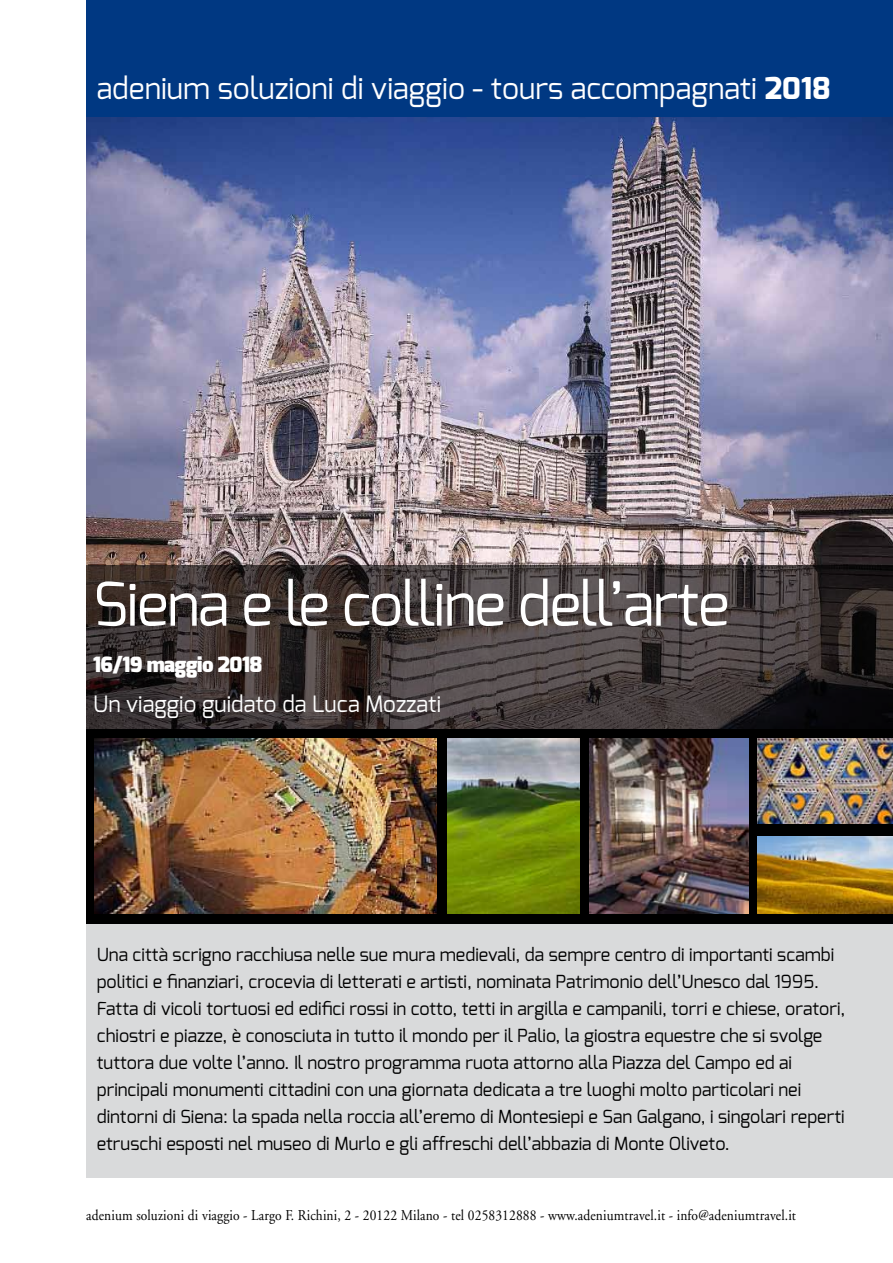
<style>
.page{position:relative;width:893px;height:1263px;background:#fff}
.page>*{position:absolute;margin:0;border:0;box-sizing:border-box;transform-origin:0 0}
.t1{font:60px "Exo";letter-spacing:-.025em;color:#fff}
.t2{font:30px "Exo";color:#fff}
.t3{font:22.5px "Exo";color:#fff}
.t4{font:900 21px "Exo";letter-spacing:-.025em;color:#fff}
.t5{font:18px/27px "Exo";color:#000}
.t6{font:15px "Adobe Garamond";letter-spacing:.01em;color:#000;scale:.9 1}
.s1{font-weight:800}
</style>
<div class="page">
<div style="left:86px;top:870px;width:807px;height:308px;background:#d9dadb"></div>
<img style="left:86px;top:117px;width:807px;height:449px">
<div style="left:86px;top:729px;width:807px;height:194px;background:#000"></div>
<img style="left:95px;top:738px;width:342px;height:176px">
<img style="left:447px;top:738px;width:133px;height:176px">
<img style="left:589px;top:738px;width:159px;height:176px">
<img style="left:758px;top:738px;width:135px;height:86px">
<img style="left:758px;top:836px;width:135px;height:78px">
<svg style="left:86px;top:566px;width:807px;height:163px;background:#3d3535"></svg>
<div style="left:86px;top:0;width:807px;height:117px;background:#003882"></div>
<h2 class="t2" style="left:97px;top:69px;width:736px">adenium soluzioni di viaggio - tours accompagnati <span class="s1">2018</span></h2>
<h1 class="t1" style="left:93px;top:566px;width:638px">Siena e le colline dell’arte</h1>
<p class="t4" style="left:93px;top:651px;width:171px">16/19 maggio 2018</p>
<p class="t3" style="left:93px;top:689px;width:350px">Un viaggio guidato da Luca Mozzati</p>
<p class="t5" style="left:97px;top:941px;width:750px">Una città scrigno racchiusa nelle sue mura medievali, da sempre centro di importanti scambi politici e finanziari, crocevia di letterati e artisti, nominata Patrimonio dell’Unesco dal 1995.<br>Fatta di vicoli tortuosi ed edifici rossi in cotto, tetti in argilla e campanili, torri e chiese, oratori, chiostri e piazze, è conosciuta in tutto il mondo per il Palio, la giostra equestre che si svolge tuttora due volte l’anno. Il nostro programma ruota attorno alla Piazza del Campo ed ai principali monumenti cittadini con una giornata dedicata a tre luoghi molto particolari nei dintorni di Siena: la spada nella roccia all’eremo di Montesiepi e San Galgano, i singolari reperti etruschi esposti nel museo di Murlo e gli affreschi dell’abbazia di Monte Oliveto.</p>
<p class="t6" style="left:86px;top:1207px;width:790px">adenium soluzioni di viaggio - Largo F. Richini, 2 - 20122 Milano - tel 0258312888 - www.adeniumtravel.it - info@adeniumtravel.it</p>
</div>
